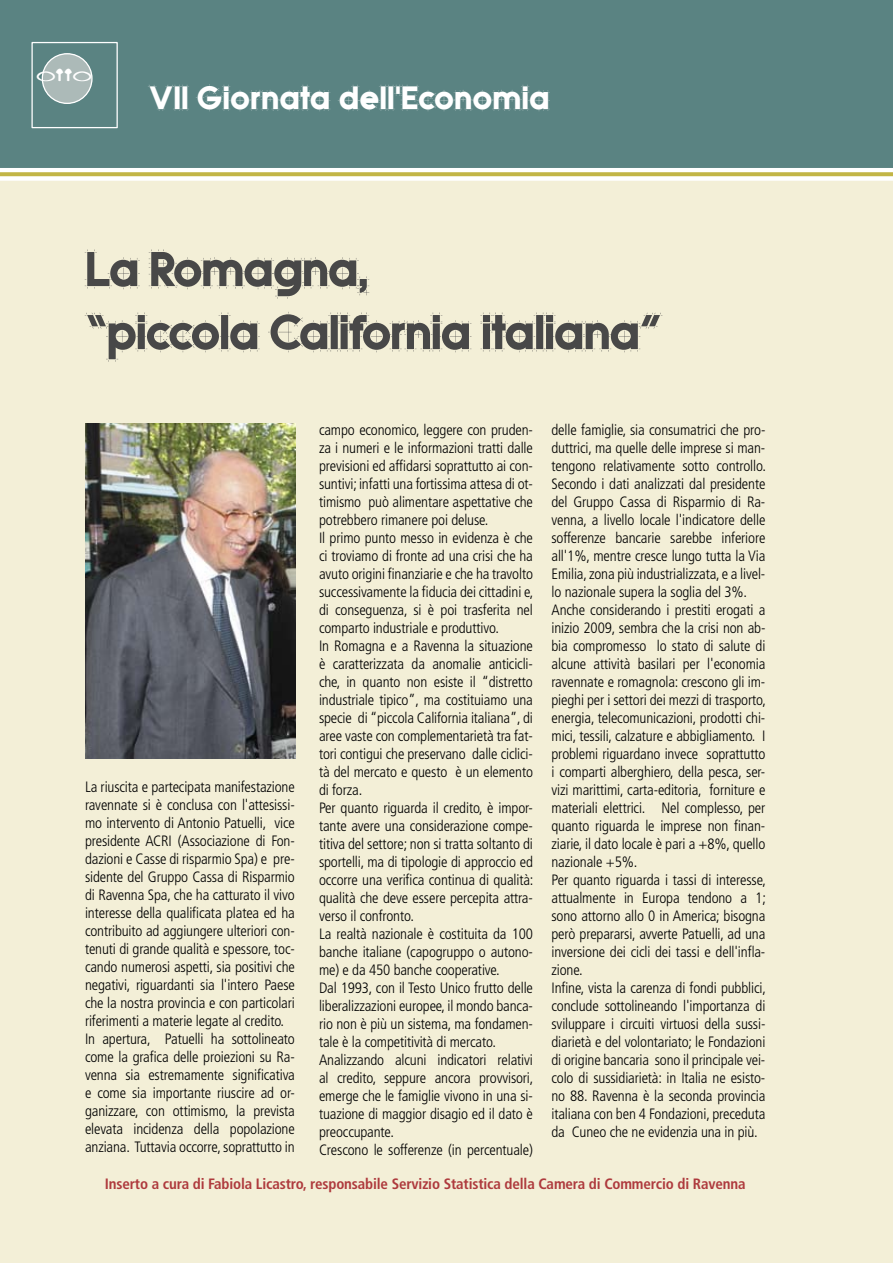
<style>
.page{position:relative;width:893px;height:1263px;background:#fff}
.page>*{position:absolute;margin:0;border:0;box-sizing:border-box;transform-origin:0 0}
.t1{font:54px/63px "Quicksans Accurate ICG Solid";letter-spacing:-.03em;color:#484848}
.t2{font:36px "Quicksans Accurate ICG Solid";color:#fff}
.t3{font:300 condensed 15px/18px "Frutiger LT Std";letter-spacing:-.01em;color:#000}
.t4{font:700 condensed 15px "Frutiger LT Std";letter-spacing:-.01em;color:#ae3a3d}
.t5{font:300 expanded 15px "Achilles Blur";color:#fff}
</style>
<div class="page">
<div style="left:0;top:179px;width:893px;height:1084px;background:#f3efd7"></div>
<div style="left:0;top:0;width:893px;height:170px;background:#5a8382"></div>
<hr style="left:0;top:168px;width:893px;height:4px;background:#fff">
<svg style="left:0;top:172px;width:893px;height:4px;fill:#c2b546"></svg>
<div style="left:0;top:176px;width:893px;height:5px;background:#fff"></div>
<div style="left:31px;top:42px;width:87px;height:86px;border:1px solid #fff"></div>
<svg style="left:42px;top:54px;width:49px;height:49px"></svg>
<div style="left:42px;top:53px;width:51px;height:51px;border:1px solid #fff;border-radius:50%"></div>
<img style="left:85px;top:424px;width:210px;height:334px">
<p class="t5" style="left:36px;top:62px;width:57px">otto</p>
<h2 class="t2" style="left:149px;top:74px;width:403px">VII Giornata dell'Economia</h2>
<h1 class="t1" style="left:85px;top:234px;width:578px">La Romagna,<br>“piccola California italiana”</h1>
<p class="t3" style="left:319px;top:421px;width:216px">campo economico, leggere con pruden&shy;za i numeri e le informazioni tratti dalle previsioni ed affidarsi soprattutto ai con&shy;suntivi; infatti una fortissima attesa di ot&shy;timismo può alimentare aspettative che potrebbero rimanere poi deluse.<br>Il primo punto messo in evidenza è che ci troviamo di fronte ad una crisi che ha avuto origini finanziarie e che ha travolto successivamente la fiducia dei cittadini e, di conseguenza, si è poi trasferita nel comparto industriale e produttivo.<br>In Romagna e a Ravenna la situazione è caratterizzata da anomalie anticicli&shy;che, in quanto non esiste il “distretto industriale tipico”, ma costituiamo una specie di “piccola California italiana”, di aree vaste con complementarietà tra fat&shy;tori contigui che preservano dalle ciclici&shy;tà del mercato e questo è un elemento di forza.<br>Per quanto riguarda il credito, è impor&shy;tante avere una considerazione compe&shy;titiva del settore; non si tratta soltanto di sportelli, ma di tipologie di approccio ed occorre una verifica continua di qualità: qualità che deve essere percepita attra&shy;verso il confronto.<br>La realtà nazionale è costituita da 100 banche italiane (capogruppo o autono&shy;me) e da 450 banche cooperative.<br>Dal 1993, con il Testo Unico frutto delle liberalizzazioni europee, il mondo banca&shy;rio non è più un sistema, ma fondamen&shy;tale è la competitività di mercato.<br>Analizzando alcuni indicatori relativi al credito, seppure ancora provvisori, emerge che le famiglie vivono in una si&shy;tuazione di maggior disagio ed il dato è preoccupante.<br>Crescono le sofferenze (in percentuale)</p>
<p class="t3" style="left:551px;top:421px;width:216px">delle famiglie, sia consumatrici che pro&shy;duttrici, ma quelle delle imprese si man&shy;tengono relativamente sotto controllo.<br>Secondo i dati analizzati dal presidente del Gruppo Cassa di Risparmio di Ra&shy;venna, a livello locale l'indicatore delle sofferenze bancarie sarebbe inferiore all'1%, mentre cresce lungo tutta la Via Emilia, zona più industrializzata, e a livel&shy;lo nazionale supera la soglia del 3%.<br>Anche considerando i prestiti erogati a inizio 2009, sembra che la crisi non ab&shy;bia compromesso lo stato di salute di alcune attività basilari per l'economia ravennate e romagnola: crescono gli im&shy;pieghi per i settori dei mezzi di trasporto, energia, telecomunicazioni, prodotti chi&shy;mici, tessili, calzature e abbigliamento. I problemi riguardano invece soprattutto i comparti alberghiero, della pesca, ser&shy;vizi marittimi, carta-editoria, forniture e materiali elettrici. Nel complesso, per quanto riguarda le imprese non finan&shy;ziarie, il dato locale è pari a +8%, quello nazionale +5%.<br>Per quanto riguarda i tassi di interesse, attualmente in Europa tendono a 1; sono attorno allo 0 in America; bisogna però prepararsi, avverte Patuelli, ad una inversione dei cicli dei tassi e dell'infla&shy;zione.<br>Infine, vista la carenza di fondi pubblici, conclude sottolineando l'importanza di sviluppare i circuiti virtuosi della sussi&shy;diarietà e del volontariato; le Fondazioni di origine bancaria sono il principale vei&shy;colo di sussidiarietà: in Italia ne esisto&shy;no 88. Ravenna è la seconda provincia italiana con ben 4 Fondazioni, preceduta da Cuneo che ne evidenzia una in più.</p>
<p class="t4" style="left:105px;top:1175px;width:642px">Inserto a cura di Fabiola Licastro, responsabile Servizio Statistica della Camera di Commercio di Ravenna</p>
<p class="t3" style="left:85px;top:778px;width:211px">La riuscita e partecipata manifestazione ravennate si è conclusa con l'attesissi&shy;mo intervento di Antonio Patuelli, vice presidente ACRI (Associazione di Fon&shy;dazioni e Casse di risparmio Spa) e pre&shy;sidente del Gruppo Cassa di Risparmio di Ravenna Spa, che ha catturato il vivo interesse della qualificata platea ed ha contribuito ad aggiungere ulteriori con&shy;tenuti di grande qualità e spessore, toc&shy;cando numerosi aspetti, sia positivi che negativi, riguardanti sia l'intero Paese che la nostra provincia e con particolari riferimenti a materie legate al credito.<br>In apertura, Patuelli ha sottolineato come la grafica delle proiezioni su Ra&shy;venna sia estremamente significativa e come sia importante riuscire ad or&shy;ganizzare, con ottimismo, la prevista elevata incidenza della popolazione anziana. Tuttavia occorre, soprattutto in</p>
</div>
